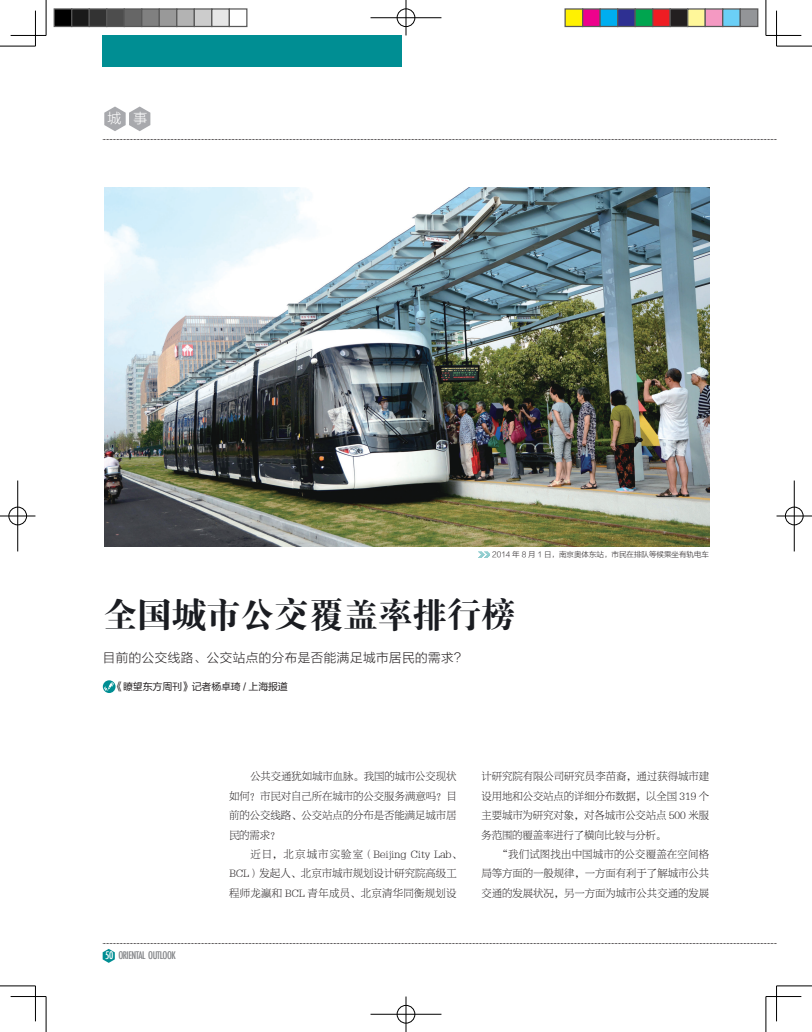
<style>
.page{position:relative;width:812px;height:1032px;background:#fff}
.page>*{position:absolute;margin:0;border:0;box-sizing:border-box;transform-origin:0 0}
.t1{font:35px "FZDBSK GBK1 0";letter-spacing:-.02em;color:#1a1c21}
.t2{font:13.75px "FZLTXHK GBK1 0";color:#fff}
.t3{font:12.5px "FZLTXHK GBK1 0";letter-spacing:.04em;color:#231f20}
.t4{font:11.25px/19.4px "FZBYSK GBK1 0";color:#231f20;text-align:justify;scale:.92 1}
.t5{font:500 condensed 10.25px "Futura";letter-spacing:-.05em;color:#808285}
.t6{font:500 condensed 10.25px "Futura";color:#fff}
.t7{font:10px "FZLTHK GBK1 0";letter-spacing:-.02em;color:#231f20}
.t8{font:7.5px "FZLTXHK GBK1 0";color:#231f20}
</style>
<div class="page">
<div style="left:103px;top:35px;width:299px;height:32px;background:#008e93"></div>
<svg style="left:103px;top:943px;width:673px;height:19px"></svg>
<svg style="left:103px;top:139px;width:673px;height:1px"></svg>
<svg style="left:103px;top:680px;width:12px;height:12px"></svg>
<svg style="left:104px;top:682px;width:10px;height:8px"></svg>
<svg style="left:104px;top:106px;width:46px;height:25px"></svg>
<svg style="left:478px;top:551px;width:12px;height:7px"></svg>
<img style="left:104px;top:188px;width:605px;height:358px">
<hr style="left:0;top:46px;width:35px;height:1px;background:#000">
<hr style="left:776px;top:46px;width:35px;height:1px;background:#000">
<hr style="left:0;top:985px;width:35px;height:1px;background:#000">
<hr style="left:776px;top:985px;width:35px;height:1px;background:#000">
<hr style="left:46px;top:0;width:1px;height:35px;background:#000">
<hr style="left:46px;top:996px;width:1px;height:35px;background:#000">
<hr style="left:765px;top:0;width:1px;height:35px;background:#000">
<hr style="left:765px;top:996px;width:1px;height:35px;background:#000">
<hr style="left:11px;top:35px;width:35px;height:1px;background:#000">
<hr style="left:765px;top:35px;width:36px;height:1px;background:#000">
<hr style="left:11px;top:995px;width:35px;height:1px;background:#000">
<hr style="left:765px;top:995px;width:36px;height:1px;background:#000">
<hr style="left:35px;top:11px;width:1px;height:35px;background:#000">
<hr style="left:35px;top:985px;width:1px;height:35px;background:#000">
<hr style="left:776px;top:11px;width:1px;height:35px;background:#000">
<hr style="left:776px;top:985px;width:1px;height:35px;background:#000">
<div style="left:396px;top:8px;width:19px;height:19px;border:2px solid #fff;border-radius:50%"></div>
<hr style="left:370px;top:17px;width:71px;height:1px;background:#fff">
<div style="left:397px;top:9px;width:18px;height:18px;border:1px solid #000;border-radius:50%"></div>
<hr style="left:370px;top:18px;width:71px;height:1px;background:#000">
<hr style="left:405px;top:0;width:1px;height:35px;background:#000">
<div style="left:396px;top:1004px;width:19px;height:19px;border:2px solid #fff;border-radius:50%"></div>
<div style="left:397px;top:1004px;width:18px;height:18px;border:1px solid #000;border-radius:50%"></div>
<hr style="left:370px;top:1013px;width:71px;height:1px;background:#000">
<hr style="left:405px;top:996px;width:1px;height:35px;background:#000">
<div style="left:8px;top:506px;width:19px;height:19px;border:2px solid #fff;border-radius:50%"></div>
<hr style="left:17px;top:480px;width:1px;height:71px;background:#fff">
<div style="left:9px;top:507px;width:18px;height:18px;border:1px solid #000;border-radius:50%"></div>
<hr style="left:0;top:515px;width:35px;height:1px;background:#000">
<hr style="left:18px;top:480px;width:1px;height:71px;background:#000">
<div style="left:784px;top:506px;width:19px;height:19px;border:2px solid #fff;border-radius:50%"></div>
<div style="left:785px;top:507px;width:18px;height:18px;border:1px solid #000;border-radius:50%"></div>
<hr style="left:776px;top:515px;width:35px;height:1px;background:#000">
<hr style="left:793px;top:480px;width:1px;height:71px;background:#000">
<div style="left:54px;top:9px;width:18px;height:17px;background:#000"></div>
<div style="left:54px;top:8px;width:18px;height:19px;border:1px solid #595959"></div>
<div style="left:72px;top:9px;width:17px;height:17px;background:#1a1a1a"></div>
<div style="left:71px;top:8px;width:19px;height:19px;border:1px solid #595959"></div>
<div style="left:89px;top:9px;width:18px;height:17px;background:#333"></div>
<div style="left:89px;top:8px;width:18px;height:19px;border:1px solid #595959"></div>
<div style="left:107px;top:9px;width:17px;height:17px;background:#4d4d4d"></div>
<div style="left:106px;top:8px;width:19px;height:19px;border:1px solid #595959"></div>
<div style="left:124px;top:9px;width:18px;height:17px;background:#666"></div>
<div style="left:124px;top:8px;width:18px;height:19px;border:1px solid #595959"></div>
<div style="left:142px;top:9px;width:17px;height:17px;background:#808080"></div>
<div style="left:141px;top:8px;width:19px;height:19px;border:1px solid #595959"></div>
<div style="left:159px;top:9px;width:18px;height:17px;background:#999"></div>
<div style="left:159px;top:8px;width:18px;height:19px;border:1px solid #595959"></div>
<div style="left:177px;top:9px;width:17px;height:17px;background:#b3b3b3"></div>
<div style="left:176px;top:8px;width:19px;height:19px;border:1px solid #595959"></div>
<div style="left:194px;top:9px;width:18px;height:17px;background:#ccc"></div>
<div style="left:194px;top:8px;width:18px;height:19px;border:1px solid #595959"></div>
<div style="left:212px;top:9px;width:17px;height:17px;background:#e6e6e6"></div>
<div style="left:211px;top:8px;width:19px;height:19px;border:1px solid #595959"></div>
<div style="left:229px;top:8px;width:18px;height:19px;border:1px solid #595959"></div>
<div style="left:565px;top:9px;width:17px;height:17px;background:#fff101"></div>
<div style="left:564px;top:8px;width:19px;height:19px;border:1px solid #595959"></div>
<div style="left:582px;top:9px;width:18px;height:17px;background:#ed028c"></div>
<div style="left:582px;top:8px;width:18px;height:19px;border:1px solid #595959"></div>
<div style="left:600px;top:9px;width:17px;height:17px;background:#00aeef"></div>
<div style="left:599px;top:8px;width:19px;height:19px;border:1px solid #595959"></div>
<div style="left:617px;top:9px;width:18px;height:17px;background:#2e3092"></div>
<div style="left:617px;top:8px;width:18px;height:19px;border:1px solid #595959"></div>
<div style="left:635px;top:9px;width:17px;height:17px;background:#00a54f"></div>
<div style="left:634px;top:8px;width:19px;height:19px;border:1px solid #595959"></div>
<div style="left:652px;top:9px;width:18px;height:17px;background:#ee1d23"></div>
<div style="left:652px;top:8px;width:18px;height:19px;border:1px solid #595959"></div>
<div style="left:670px;top:9px;width:17px;height:17px;background:#231f20"></div>
<div style="left:669px;top:8px;width:19px;height:19px;border:1px solid #595959"></div>
<div style="left:687px;top:9px;width:18px;height:17px;background:#fff79a"></div>
<div style="left:687px;top:8px;width:18px;height:19px;border:1px solid #595959"></div>
<div style="left:705px;top:9px;width:17px;height:17px;background:#f499c2"></div>
<div style="left:704px;top:8px;width:19px;height:19px;border:1px solid #595959"></div>
<div style="left:722px;top:9px;width:18px;height:17px;background:#6bcff6"></div>
<div style="left:722px;top:8px;width:18px;height:19px;border:1px solid #595959"></div>
<div style="left:740px;top:9px;width:17px;height:17px;background:#939598"></div>
<div style="left:739px;top:8px;width:19px;height:19px;border:1px solid #595959"></div>
<p class="t2" style="left:107px;top:111px;width:41px">城 事</p>
<p class="t8" style="left:492px;top:550px;width:218px">2014 年 8 月 1 日，南京奥体东站，市民在排队等候乘坐有轨电车</p>
<h1 class="t1" style="left:103px;top:596px;width:414px">全国城市公交覆盖率排行榜</h1>
<p class="t3" style="left:103px;top:650px;width:365px">目前的公交线路、公交站点的分布是否能满足城市居民的需求？</p>
<p class="t7" style="left:113px;top:681px;width:176px">《瞭望东方周刊》记者杨卓琦 / 上海报道</p>
<p class="t6" style="left:105px;top:948px;width:9px">50</p>
<p class="t5" style="left:118px;top:948px;width:59px">ORIENTAL OUTLOOK</p>
<p class="t4" style="left:229px;top:766px;width:249px;text-indent:21px">公共交通犹如城市血脉。我国的城市公交现状如何？市民对自己所在城市的公交服务满意吗？目前的公交线路、公交站点的分布是否能满足城市居民的需求？</p>
<p class="t4" style="left:229px;top:844px;width:254px;text-align:left;text-indent:21px">近日，北京城市实验室（Beijing City Lab、<br>BCL）发起人、北京市城市规划设计研究院高级工程师龙瀛和 BCL 青年成员、北京清华同衡规划设</p>
<p class="t4" style="left:481px;top:766px;width:249px">计研究院有限公司研究员李苗裔，通过获得城市建设用地和公交站点的详细分布数据，以全国 319 个主要城市为研究对象，对各城市公交站点 500 米服务范围的覆盖率进行了横向比较与分析。</p>
<p class="t4" style="left:481px;top:844px;width:249px;text-indent:16px">“我们试图找出中国城市的公交覆盖在空间格局等方面的一般规律，一方面有利于了解城市公共交通的发展状况，另一方面为城市公共交通的发展</p>
</div>
